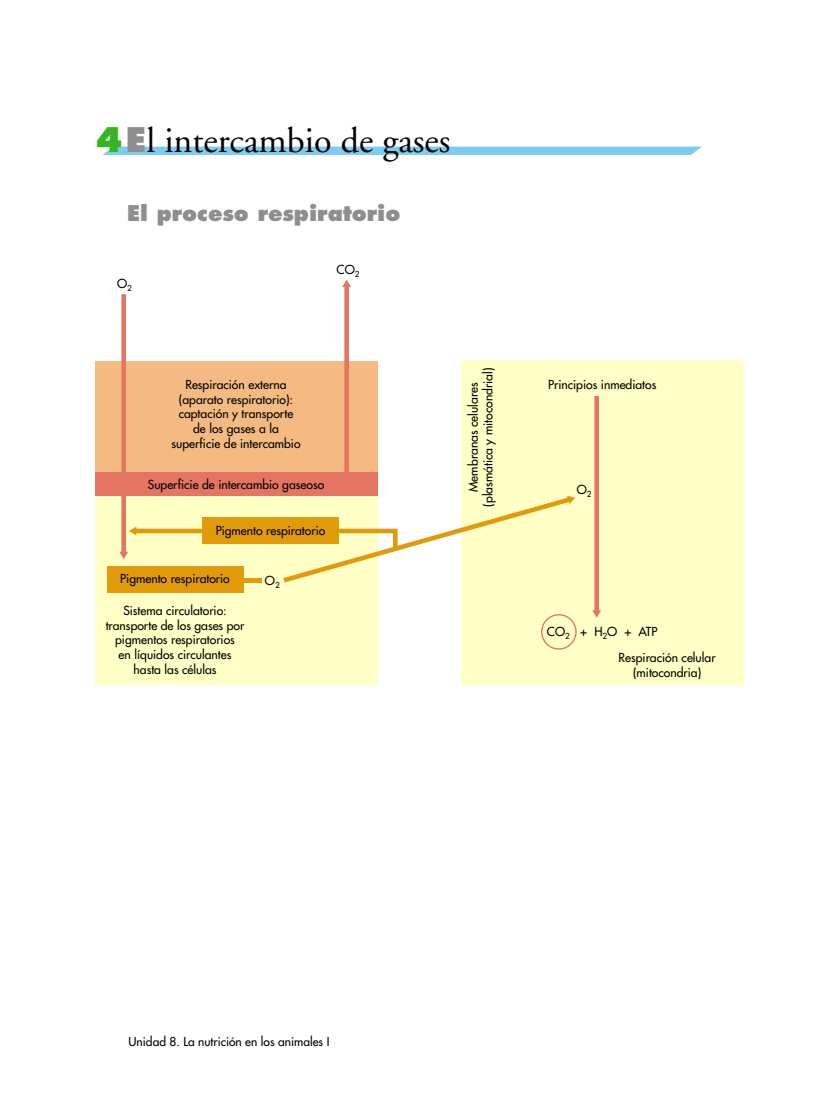
<style>
.page{position:relative;width:830px;height:1106px;background:#fff}
.page>*{position:absolute;margin:0;border:0;box-sizing:border-box;transform-origin:0 0}
.t1{font:36px "Adobe Garamond";color:#000}
.t2{font:800 21px "Futura";color:#8e8e8e}
.t3{font:12.15px/14.9px "Futura";color:#000;text-align:center}
.t4{font:12px "Futura";color:#000}
.s1{font-family:"Futura";font-weight:800;font-size:33px;color:#35b51f}
.s2{font-family:"Futura";font-weight:800;font-size:33px;color:#8e8e8e}
</style>
<div class="page">
<svg style="left:103px;top:147px;width:598px;height:8px;background:#7fcdf2"></svg>
<div style="left:94px;top:361px;width:283px;height:111px;background:#f4ba81"></div>
<div style="left:94px;top:496px;width:283px;height:189px;background:#ffffc6"></div>
<div style="left:94px;top:472px;width:283px;height:24px;background:#e47562"></div>
<div style="left:460px;top:361px;width:283px;height:324px;background:#ffffc6"></div>
<div style="left:106px;top:566px;width:137px;height:26px;background:#e19a0a"></div>
<svg style="left:592px;top:396px;width:8px;height:221px"></svg>
<svg style="left:119px;top:279px;width:456px;height:303px"></svg>
<hr style="left:241px;top:578px;width:20px;height:4px;background:#e19a0a">
<div style="left:541px;top:614px;width:35px;height:35px;border:1px solid #e47562;border-radius:50%"></div>
<h1 class="t1" style="left:96px;top:126px;width:356px"><span class="s1">4</span><span class="s2">E</span>l intercambio de gases</h1>
<h2 class="t2" style="left:127px;top:204px;width:275px">El proceso respiratorio</h2>
<p class="t3" style="left:117px;top:277px;width:16px">O<sub>2</sub></p>
<p class="t3" style="left:336px;top:263px;width:24px">CO<sub>2</sub></p>
<p class="t3" style="left:466px;top:506px;width:140px;rotate:-90deg">Membranas celulares (plasmática y mitocondrial)</p>
<p class="t3" style="left:171px;top:377px;width:130px">Respiración externa (aparato respiratorio): captación y transporte de los gases a la superficie de intercambio</p>
<p class="t3" style="left:548px;top:377px;width:110px">Principios inmediatos</p>
<p class="t3" style="left:148px;top:477px;width:178px">Superficie de intercambio gaseoso</p>
<p class="t3" style="left:216px;top:523px;width:111px">Pigmento respiratorio</p>
<p class="t3" style="left:120px;top:572px;width:111px">Pigmento respiratorio</p>
<p class="t3" style="left:106px;top:603px;width:140px">Sistema circulatorio: transporte de los gases por pigmentos respiratorios<br>en líquidos circulantes hasta las células</p>
<p class="t3" style="left:576px;top:483px;width:16px">O<sub>2</sub></p>
<p class="t3" style="left:265px;top:574px;width:16px">O<sub>2</sub></p>
<p class="t3" style="left:618px;top:619px;width:98px;line-height:26.1px;text-align:left;text-indent:-72px">CO<sub>2</sub> + H<sub>2</sub>O + ATP<br>Respiración celular</p>
<p class="t3" style="left:632px;top:666px;width:70px">(mitocondria)</p>
<p class="t4" style="left:128px;top:1035px;width:202px">Unidad 8. La nutrición en los animales I</p>
</div>
